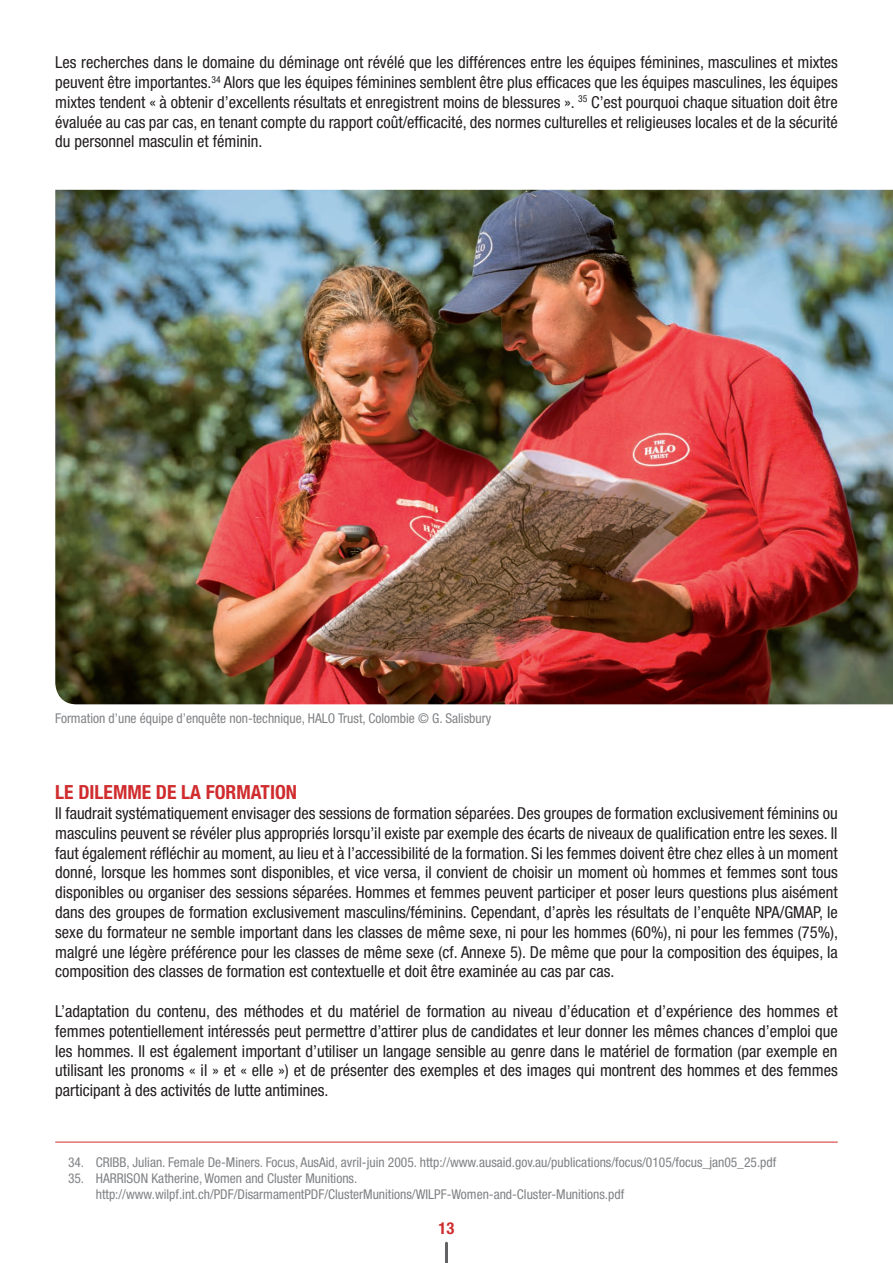
<style>
.page{position:relative;width:893px;height:1263px;background:#fff}
.page>*{position:absolute;margin:0;border:0;box-sizing:border-box;transform-origin:0 0}
.t1{font:700 condensed 19.5px "Helvetica Neue";color:#d02c2e}
.t2{font:condensed 16.5px/19.8px "Helvetica Neue";color:#231f20;text-align:justify}
.t3{font:700 condensed 16.5px "Helvetica Neue";color:#d02c2e}
.t4{font:condensed 13.5px/16.2px "Helvetica Neue";color:#808285}
</style>
<div class="page">
<hr style="left:445px;top:1243px;width:3px;height:20px;background:#636366">
<hr style="left:55px;top:1142px;width:783px;height:1px;background:#d02c2e">
<img style="left:55px;top:190px;width:838px;height:514px">
<p class="t2" style="left:55px;top:52px;width:784px">Les recherches dans le domaine du déminage ont révélé que les différences entre les équipes féminines, masculines et mixtes peuvent être importantes.<sup>34</sup> Alors que les équipes féminines semblent être plus efficaces que les équipes masculines, les équipes mixtes tendent « à obtenir d’excellents résultats et enregistrent moins de blessures ». <sup>35</sup> C’est pourquoi chaque situation doit être évaluée au cas par cas, en tenant compte du rapport coût/efficacité, des normes culturelles et religieuses locales et de la sécurité du personnel masculin et féminin.</p>
<p class="t4" style="left:55px;top:710px;width:438px">Formation d’une équipe d’enquête non-technique, HALO Trust, Colombie © G. Salisbury</p>
<p class="t1" style="left:55px;top:780px;width:243px">LE DILEMME DE LA FORMATION</p>
<p class="t2" style="left:55px;top:803px;width:784px">Il faudrait systématiquement envisager des sessions de formation séparées. Des groupes de formation exclusivement féminins ou masculins peuvent se révéler plus appropriés lorsqu’il existe par exemple des écarts de niveaux de qualification entre les sexes. Il faut également réfléchir au moment, au lieu et à l’accessibilité de la formation. Si les femmes doivent être chez elles à un moment donné, lorsque les hommes sont disponibles, et vice versa, il convient de choisir un moment où hommes et femmes sont tous disponibles ou organiser des sessions séparées. Hommes et femmes peuvent participer et poser leurs questions plus aisément dans des groupes de formation exclusivement masculins/féminins. Cependant, d’après les résultats de l’enquête NPA/GMAP, le sexe du formateur ne semble important dans les classes de même sexe, ni pour les hommes (60%), ni pour les femmes (75%), malgré une légère préférence pour les classes de même sexe (cf. Annexe 5). De même que pour la composition des équipes, la composition des classes de formation est contextuelle et doit être examinée au cas par cas.</p>
<p class="t2" style="left:55px;top:1001px;width:784px">L’adaptation du contenu, des méthodes et du matériel de formation au niveau d’éducation et d’expérience des hommes et femmes potentiellement intéressés peut permettre d’attirer plus de candidates et leur donner les mêmes chances d’emploi que les hommes. Il est également important d’utiliser un langage sensible au genre dans le matériel de formation (par exemple en utilisant les pronoms « il » et « elle ») et de présenter des exemples et des images qui montrent des hommes et des femmes participant à des activités de lutte antimines.</p>
<p class="t4" style="left:68px;top:1154px;width:710px">34. CRIBB, Julian. Female De-Miners. Focus, AusAid, avril-juin 2005. http://www.ausaid.gov.au/publications/focus/0105/focus_jan05_25.pdf</p>
<p class="t4" style="left:96px;top:1170px;width:530px;text-indent:-28px">35. HARRISON Katherine, Women and Cluster Munitions. http://www.wilpf.int.ch/PDF/DisarmamentPDF/ClusterMunitions/WILPF-Women-and-Cluster-Munitions.pdf</p>
<p class="t3" style="left:439px;top:1218px;width:17px">13</p>
</div>
